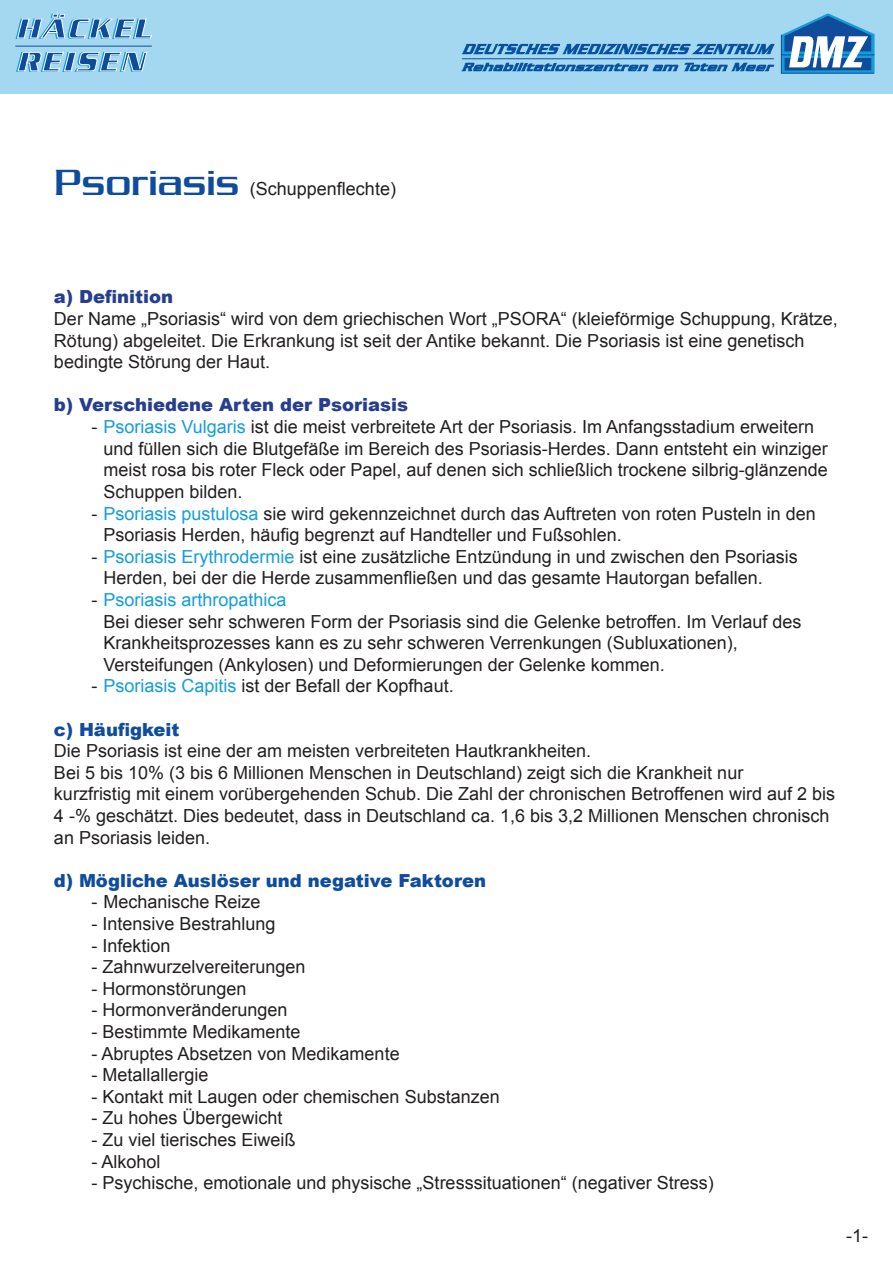
<style>
.page{position:relative;width:893px;height:1263px;background:#fff}
.page>*{position:absolute;margin:0;border:0;box-sizing:border-box;transform-origin:0 0}
.t1{font:18px/21.6px "Arial";color:#231f20}
.t2{font:900 18px "Arial";color:#0f4c9c}
.t3{font:900 18px "Arial";color:#253f8e}
.s1{font-family:"Dungeon";font-size:37.5px;color:#0f4c9c}
.s2{color:#149dd9}
</style>
<div class="page">
<div style="left:0;top:0;width:893px;height:94px;background:#a3d8f0"></div>
<svg style="left:15px;top:13px;width:137px;height:59px"></svg>
<hr style="left:15px;top:46px;width:137px;height:1px;background:#0f4c9c">
<svg style="left:461px;top:13px;width:413px;height:61px"></svg>
<p class="t1" style="left:54px;top:179px;width:343px"><span class="s1">Psoriasis</span> (Schuppenflechte)</p>
<p class="t3" style="left:54px;top:284px;width:121px">a) Definition</p>
<p class="t1" style="left:54px;top:308px;width:785px">Der Name „Psoriasis“ wird von dem griechischen Wort „PSORA“ (kleieförmige Schuppung, Krätze,<br>Rötung) abgeleitet. Die Erkrankung ist seit der Antike bekannt. Die Psoriasis ist eine genetisch bedingte Störung der Haut.</p>
<p class="t3" style="left:54px;top:392px;width:356px">b) Verschiedene Arten der Psoriasis</p>
<p class="t1" style="left:103px;top:416px;width:726px;text-indent:-12px">- <span class="s2">Psoriasis Vulgaris</span> ist die meist verbreitete Art der Psoriasis. Im Anfangsstadium erweitern und füllen sich die Blutgefäße im Bereich des Psoriasis-Herdes. Dann entsteht ein winziger meist rosa bis roter Fleck oder Papel, auf denen sich schließlich trockene silbrig-glänzende Schuppen bilden.</p>
<p class="t1" style="left:103px;top:503px;width:714px;text-indent:-12px">- <span class="s2">Psoriasis pustulosa</span> sie wird gekennzeichnet durch das Auftreten von roten Pusteln in den<br>Psoriasis Herden, häufig begrenzt auf Handteller und Fußsohlen.</p>
<p class="t1" style="left:103px;top:546px;width:696px;text-indent:-12px">- <span class="s2">Psoriasis Erythrodermie</span> ist eine zusätzliche Entzündung in und zwischen den Psoriasis<br>Herden, bei der die Herde zusammenfließen und das gesamte Hautorgan befallen.</p>
<p class="t1" style="left:103px;top:589px;width:699px;text-indent:-12px">- <span class="s2">Psoriasis arthropathica<br></span>Bei dieser sehr schweren Form der Psoriasis sind die Gelenke betroffen. Im Verlauf des Krankheitsprozesses kann es zu sehr schweren Verrenkungen (Subluxationen), Versteifungen (Ankylosen) und Deformierungen der Gelenke kommen.</p>
<p class="t1" style="left:91px;top:675px;width:364px">- <span class="s2">Psoriasis Capitis</span> ist der Befall der Kopfhaut.</p>
<p class="t2" style="left:54px;top:716px;width:127px">c) Häufigkeit</p>
<p class="t1" style="left:54px;top:740px;width:783px">Die Psoriasis ist eine der am meisten verbreiteten Hautkrankheiten.<br>Bei 5 bis 10% (3 bis 6 Millionen Menschen in Deutschland) zeigt sich die Krankheit nur<br>kurzfristig mit einem vorübergehenden Schub. Die Zahl der chronischen Betroffenen wird auf 2 bis 4 -% geschätzt. Dies bedeutet, dass in Deutschland ca. 1,6 bis 3,2 Millionen Menschen chronisch an Psoriasis leiden.</p>
<p class="t2" style="left:54px;top:867px;width:434px">d) Mögliche Auslöser und negative Faktoren</p>
<p class="t1" style="left:91px;top:891px;width:171px">- Mechanische Reize</p>
<p class="t1" style="left:91px;top:913px;width:186px">- Intensive Bestrahlung</p>
<p class="t1" style="left:91px;top:935px;width:81px">- Infektion</p>
<p class="t1" style="left:91px;top:956px;width:216px">- Zahnwurzelvereiterungen</p>
<p class="t1" style="left:91px;top:978px;width:157px">- Hormonstörungen</p>
<p class="t1" style="left:91px;top:999px;width:198px">- Hormonveränderungen</p>
<p class="t1" style="left:91px;top:1021px;width:211px">- Bestimmte Medikamente</p>
<p class="t1" style="left:91px;top:1043px;width:310px">- Abruptes Absetzen von Medikamente</p>
<p class="t1" style="left:91px;top:1064px;width:119px">- Metallallergie</p>
<p class="t1" style="left:91px;top:1086px;width:410px">- Kontakt mit Laugen oder chemischen Substanzen</p>
<p class="t1" style="left:91px;top:1107px;width:193px">- Zu hohes Übergewicht</p>
<p class="t1" style="left:91px;top:1129px;width:206px">- Zu viel tierisches Eiweiß</p>
<p class="t1" style="left:91px;top:1151px;width:71px">- Alkohol</p>
<p class="t1" style="left:91px;top:1172px;width:624px">- Psychische, emotionale und physische „Stresssituationen“ (negativer Stress)</p>
<p class="t1" style="left:846px;top:1225px;width:23px">-1-</p>
</div>
